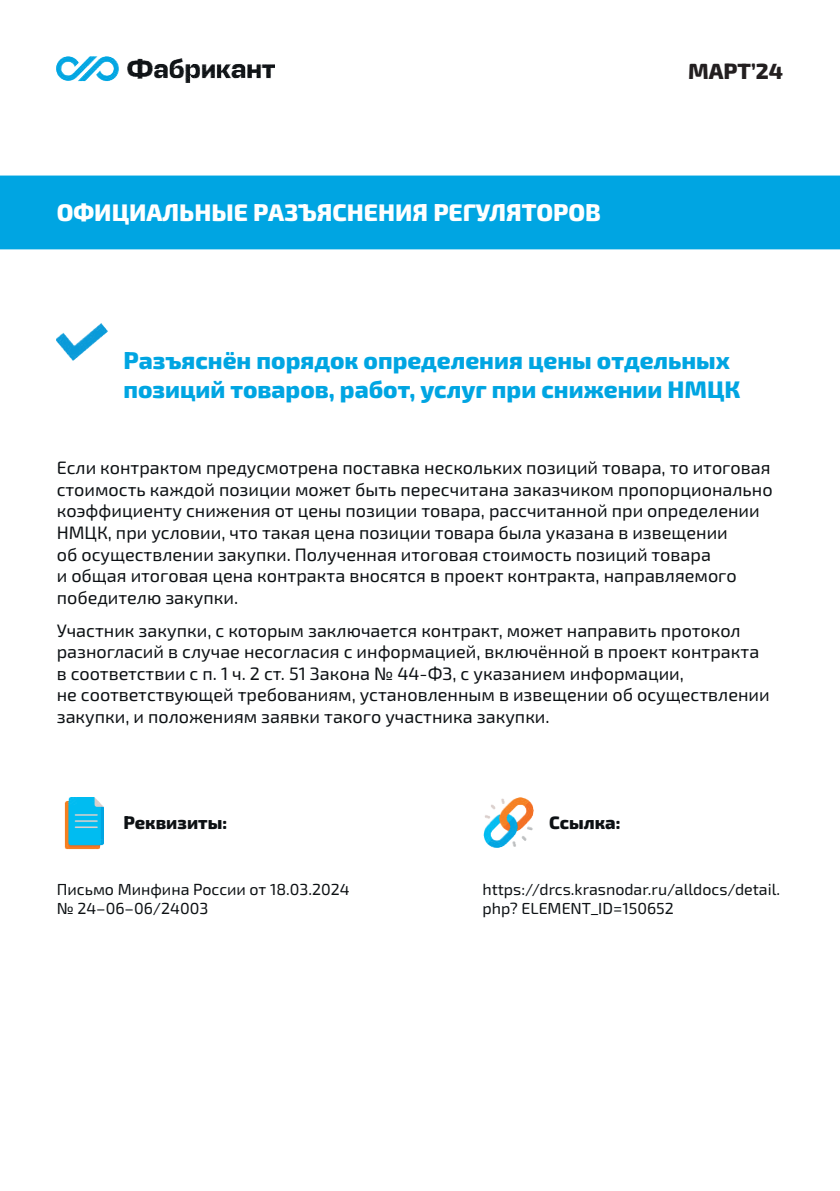
<style>
.page{position:relative;width:840px;height:1191px;background:#fff}
.page>*{position:absolute;margin:0;border:0;box-sizing:border-box;transform-origin:0 0}
.t1{font:800 24px/28.8px "Exo 2";color:#00a5e2}
.t2{font:800 24px "Exo 2";color:#fff}
.t3{font:800 22px "Exo 2";color:#231f20}
.t4{font:18px/21.6px "Exo 2";color:#0d1114}
.t5{font:800 18px "Exo 2";color:#0d1114}
.t6{font:16px/19.2px "Exo 2";color:#0d1114}
</style>
<div class="page">
<img style="left:57px;top:57px;width:217px;height:25px">
<div style="left:1px;top:176px;width:837px;height:72px;background:#00a5e2"></div>
<div style="left:0;top:175px;width:839px;height:74px;border:2px solid #00a5e2"></div>
<img style="left:57px;top:323px;width:50px;height:37px">
<img style="left:64px;top:798px;width:39px;height:52px">
<img style="left:483px;top:798px;width:50px;height:49px">
<h1 class="t2" style="left:57px;top:196px;width:545px">ОФИЦИАЛЬНЫЕ РАЗЪЯСНЕНИЯ РЕГУЛЯТОРОВ</h1>
<p class="t3" style="left:687px;top:56px;width:96px">МАРТ’24</p>
<h1 class="t1" style="left:123px;top:346px;width:618px">Разъяснён порядок определения цены отдельных позиций товаров, работ, услуг при снижении НМЦК</h1>
<p class="t4" style="left:57px;top:456px;width:717px">Если контрактом предусмотрена поставка нескольких позиций товара, то итоговая стоимость каждой позиции может быть пересчитана заказчиком пропорционально коэффициенту снижения от цены позиции товара, рассчитанной при определении НМЦК, при условии, что такая цена позиции товара была указана в извещении<br>об осуществлении закупки. Полученная итоговая стоимость позиций товара<br>и общая итоговая цена контракта вносятся в проект контракта, направляемого победителю закупки.</p>
<p class="t4" style="left:57px;top:619px;width:714px">Участник закупки, с которым заключается контракт, может направить протокол разногласий в случае несогласия с информацией, включённой в проект контракта в соответствии с п. 1 ч. 2 ст. 51 Закона № 44-ФЗ, с указанием информации,<br>не соответствующей требованиям, установленным в извещении об осуществлении закупки, и положениям заявки такого участника закупки.</p>
<p class="t5" style="left:123px;top:810px;width:105px">Реквизиты:</p>
<p class="t5" style="left:549px;top:810px;width:73px">Ссылка:</p>
<p class="t6" style="left:57px;top:879px;width:294px">Письмо Минфина России от 18.03.2024 № 24–06–06/24003</p>
<p class="t6" style="left:482px;top:879px;width:299px">https://drcs.krasnodar.ru/alldocs/detail. php? ELEMENT_ID=150652</p>
</div>
